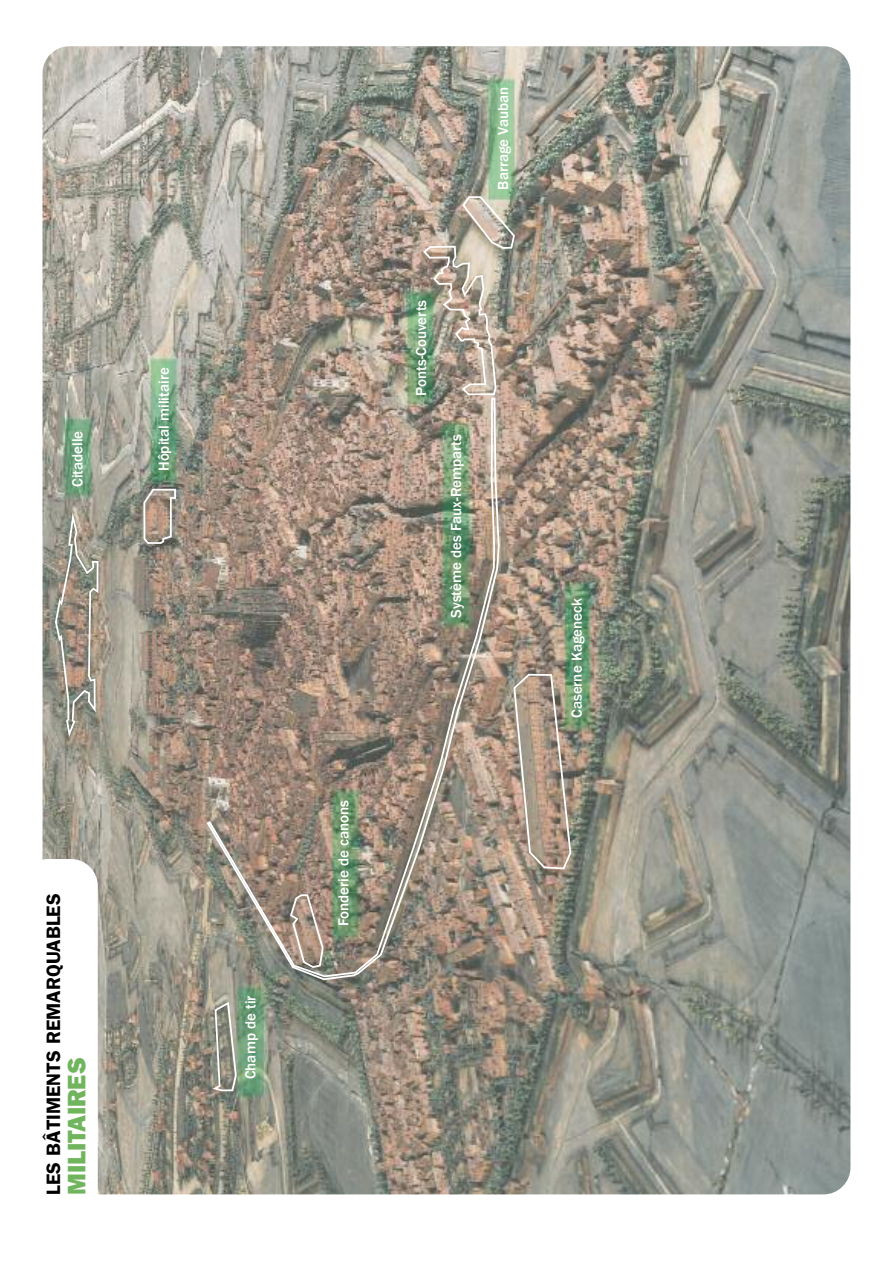
<style>
.page{position:relative;width:893px;height:1263px;background:#fff}
.page>*{position:absolute;margin:0;border:0;box-sizing:border-box;transform-origin:0 0}
.t1{font:800 25.5px "Franklin Gothic";color:#70b55d}
.t2{font:600 19.5px "Franklin Gothic";color:#000}
.t3{font:500 15px "Franklin Gothic";color:#fff}
</style>
<div class="page">
<img style="left:43px;top:46px;width:807px;height:1148px;border-radius:27px">
<svg style="left:213px;top:1002px;width:24px;height:89px;background:#9f9f94"></svg>
<svg style="left:513px;top:674px;width:58px;height:195px;background:#ac9b8a"></svg>
<img style="left:423px;top:196px;width:92px;height:199px">
<svg style="left:55px;top:512px;width:44px;height:225px;background:#a0998b"></svg>
<svg style="left:143px;top:489px;width:33px;height:55px;background:#ae9e91"></svg>
<div style="left:21px;top:859px;width:77px;height:366px;background:#fff;border-radius:27px"></div>
<svg style="left:207px;top:398px;width:293px;height:582px;background:#9a8d7d"></svg>
<p class="t3" style="left:69px;top:487px;width:58px;rotate:-90deg">Citadelle</p>
<p class="t3" style="left:155px;top:471px;width:105px;rotate:-90deg">Hôpital militaire</p>
<h2 class="t2" style="left:42px;top:1195px;width:303px;rotate:-90deg">LES BÂTIMENTS REMARQUABLES</h2>
<h1 class="t1" style="left:62px;top:1195px;width:139px;rotate:-90deg">MILITAIRES</h1>
<p class="t3" style="left:242px;top:1079px;width:85px;rotate:-90deg">Champ de tir</p>
<p class="t3" style="left:335px;top:926px;width:128px;rotate:-90deg">Fonderie de canons</p>
<p class="t3" style="left:494px;top:190px;width:105px;rotate:-90deg">Barrage Vauban</p>
<p class="t3" style="left:412px;top:396px;width:98px;rotate:-90deg">Ponts-Couverts</p>
<p class="t3" style="left:447px;top:618px;width:185px;rotate:-90deg">Système des Faux-Remparts</p>
<p class="t3" style="left:568px;top:718px;width:122px;rotate:-90deg">Caserne Kageneck</p>
</div>
